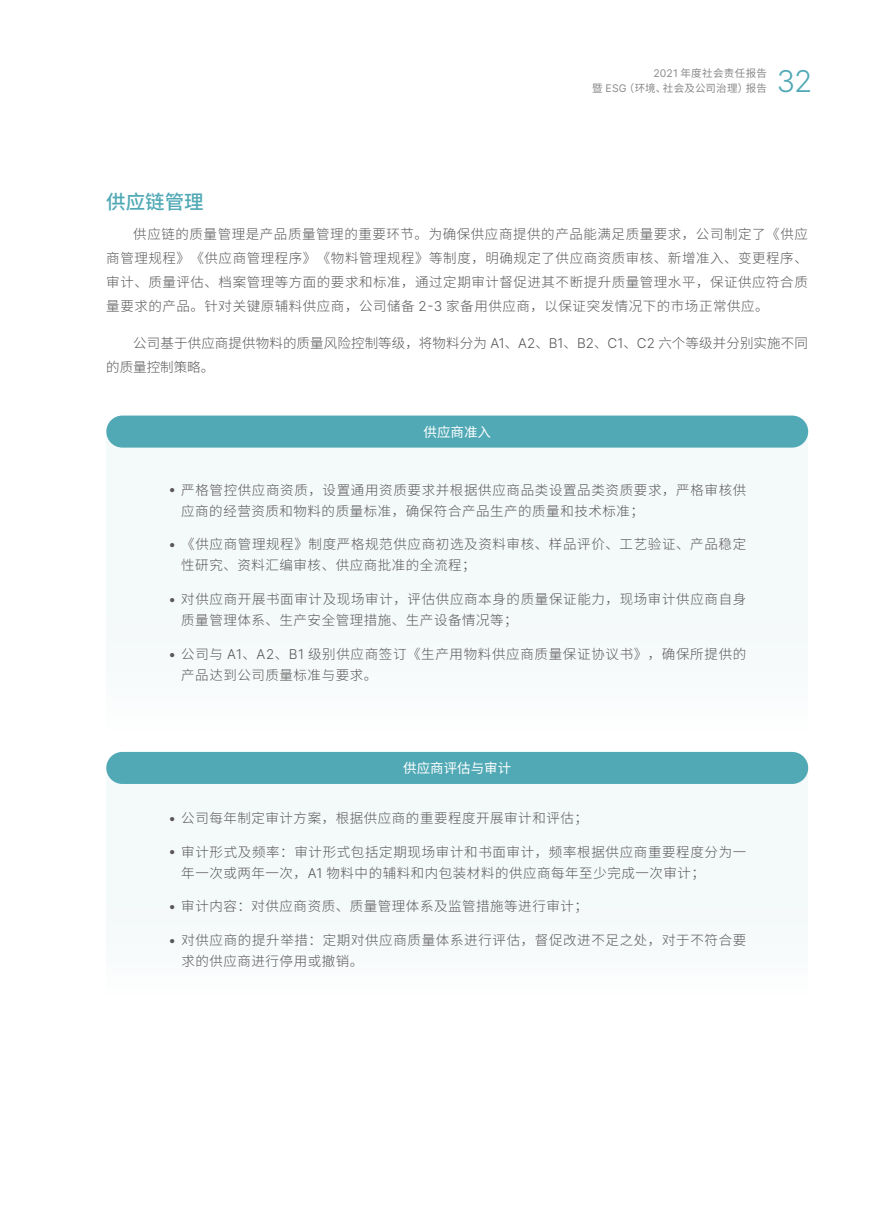
<style>
.page{position:relative;width:893px;height:1212px;background:#fff}
.page>*{position:absolute;margin:0;border:0;box-sizing:border-box;transform-origin:0 0}
.t1{font:300 30px "Inter";color:#50a9b5}
.t2{font:500 19.5px "Source Han Sans CN";color:#50a9b5}
.t3{font:300 13.5px/21px "Source Han Sans SC";letter-spacing:.04em;color:#595757}
.t4{font:300 13.5px/24px "Source Han Sans SC";letter-spacing:.01em;color:#595757}
.t5{font:13.5px "Source Han Sans SC";color:#fff}
.t6{font:10.5px/15px "Source Han Sans SC";letter-spacing:.02em;color:#898989;text-align:right}
.s1{font-family:"Inter"}
.s2{font-family:"Inter";font-weight:400}
</style>
<div class="page">
<div style="left:107px;top:435px;width:701px;height:294px;background:#f4f9fa"></div>
<div style="left:107px;top:762px;width:701px;height:233px;background:#f4f9fa"></div>
<div style="left:106px;top:416px;width:702px;height:32px;background:#50a9b5;border-radius:16px"></div>
<div style="left:106px;top:752px;width:702px;height:32px;background:#50a9b5;border-radius:16px"></div>
<p class="t6" style="left:592px;top:66px;width:176px"><span class="s1">2021</span> 年度社会责任报告<br>暨 <span class="s1">ESG</span>（环境、社会及公司治理）报告</p>
<h1 class="t1" style="left:777px;top:60px;width:37px">32</h1>
<h2 class="t2" style="left:106px;top:190px;width:99px">供应链管理</h2>
<p class="t3" style="left:106px;top:223px;width:703px;line-height:24px;text-align:justify;text-indent:27px">供应链的质量管理是产品质量管理的重要环节。为确保供应商提供的产品能满足质量要求，公司制定了《供应商管理规程》《供应商管理程序》《物料管理规程》等制度，明确规定了供应商资质审核、新增准入、变更程序、审计、质量评估、档案管理等方面的要求和标准，通过定期审计督促进其不断提升质量管理水平，保证供应符合质量要求的产品。针对关键原辅料供应商，公司储备 <span class="s1">2-3</span> 家备用供应商，以保证突发情况下的市场正常供应。</p>
<p class="t4" style="left:106px;top:331px;width:703px;text-indent:27px">公司基于供应商提供物料的质量风险控制等级，将物料分为 <span class="s1">A1</span>、<span class="s1">A2</span>、<span class="s1">B1</span>、<span class="s1">B2</span>、<span class="s1">C1</span>、<span class="s1">C2</span> 六个等级并分别实施不同的质量控制策略。</p>
<p class="t5" style="left:423px;top:424px;width:69px">供应商准入</p>
<p class="t3" style="left:181px;top:479px;width:567px;text-indent:-13px"><span class="s2">•</span> 严格管控供应商资质，设置通用资质要求并根据供应商品类设置品类资质要求，严格审核供应商的经营资质和物料的质量标准，确保符合产品生产的质量和技术标准；</p>
<p class="t3" style="left:181px;top:534px;width:566px;text-indent:-13px"><span class="s2">•</span> 《供应商管理规程》制度严格规范供应商初选及资料审核、样品评价、工艺验证、产品稳定性研究、资料汇编审核、供应商批准的全流程；</p>
<p class="t3" style="left:181px;top:589px;width:567px;text-indent:-13px"><span class="s2">•</span> 对供应商开展书面审计及现场审计，评估供应商本身的质量保证能力，现场审计供应商自身质量管理体系、生产安全管理措施、生产设备情况等；</p>
<p class="t3" style="left:181px;top:644px;width:566px;text-indent:-13px"><span class="s2">•</span> 公司与 <span class="s1">A1</span>、<span class="s1">A2</span>、<span class="s1">B1</span> 级别供应商签订《生产用物料供应商质量保证协议书》，确保所提供的产品达到公司质量标准与要求。</p>
<p class="t5" style="left:403px;top:760px;width:109px">供应商评估与审计</p>
<p class="t3" style="left:169px;top:807px;width:421px"><span class="s2">•</span> 公司每年制定审计方案，根据供应商的重要程度开展审计和评估；</p>
<p class="t3" style="left:181px;top:841px;width:567px;text-indent:-13px"><span class="s2">•</span> 审计形式及频率：审计形式包括定期现场审计和书面审计，频率根据供应商重要程度分为一年一次或两年一次，<span class="s1">A1</span> 物料中的辅料和内包装材料的供应商每年至少完成一次审计；</p>
<p class="t3" style="left:169px;top:896px;width:421px"><span class="s2">•</span> 审计内容：对供应商资质、质量管理体系及监管措施等进行审计；</p>
<p class="t3" style="left:181px;top:930px;width:566px;text-indent:-13px"><span class="s2">•</span> 对供应商的提升举措：定期对供应商质量体系进行评估，督促改进不足之处，对于不符合要求的供应商进行停用或撤销。</p>
</div>
